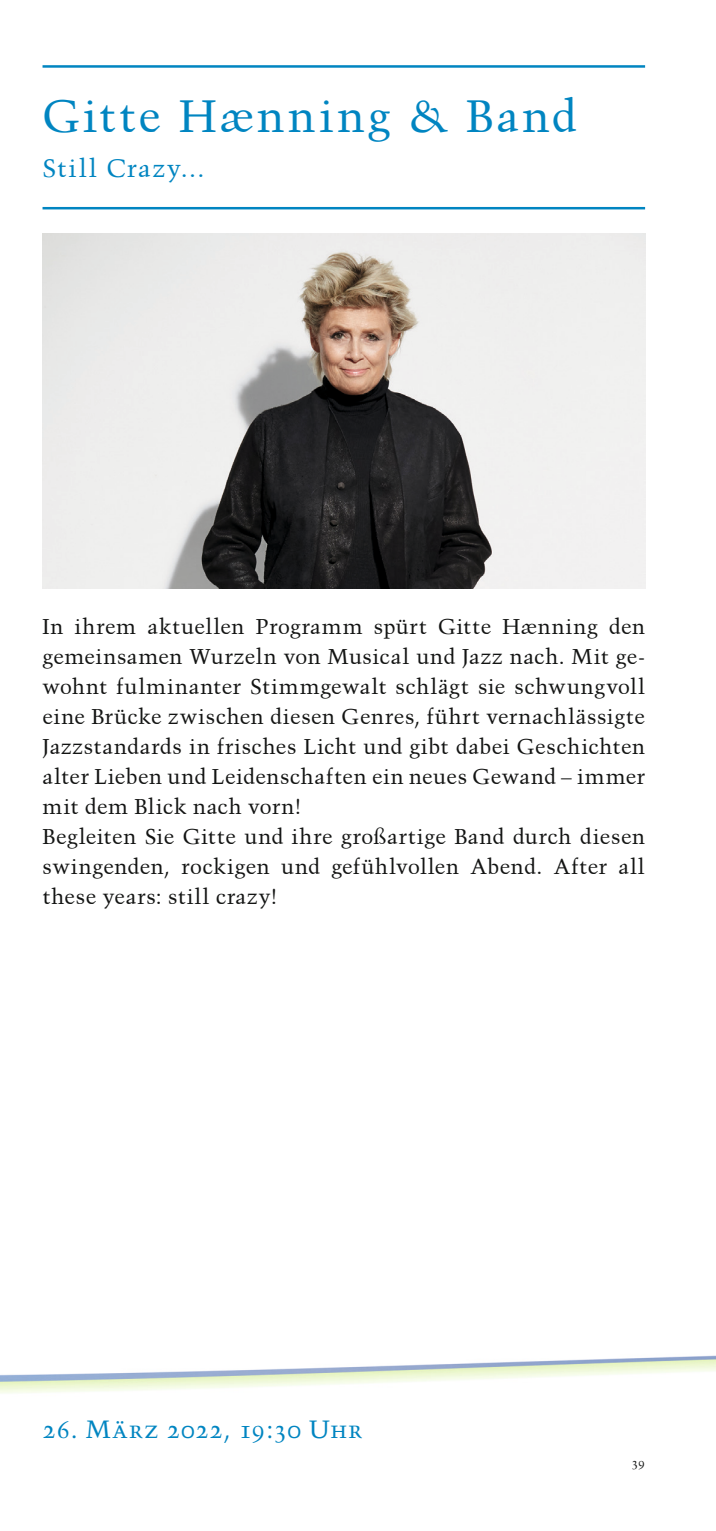
<style>
.page{position:relative;width:716px;height:1531px;background:#fff}
.page>*{position:absolute;margin:0;border:0;box-sizing:border-box;transform-origin:0 0}
.t1{font:45px "Trump Mediaeval Roman";letter-spacing:.06em;color:#0085c1}
.t2{font:25px "Trump Mediaeval SC";letter-spacing:.015em;color:#0085c1}
.t3{font:25px "Trump Mediaeval Roman";letter-spacing:.07em;color:#0085c1}
.t4{font:21.25px/30px "Trump Mediaeval Roman";letter-spacing:.025em;color:#131413}
.t5{font:12.5px "Trump Mediaeval SC";color:#131413}
</style>
<div class="page">
<hr style="left:43px;top:65px;width:602px;height:3px;background:#0085c1">
<hr style="left:43px;top:207px;width:602px;height:2px;background:#0085c1">
<img style="left:43px;top:234px;width:602px;height:354px">
<h1 class="t1" style="left:43px;top:89px;width:535px">Gitte Hænning &amp; Band</h1>
<p class="t3" style="left:43px;top:154px;width:164px">Still Crazy…</p>
<p class="t4" style="left:43px;top:611px;width:604px">In ihrem aktuellen Programm spürt Gitte Hænning den gemeinsamen Wurzeln von Musical und Jazz nach. Mit ge&shy;wohnt fulminanter Stimmgewalt schlägt sie schwungvoll eine Brücke zwischen diesen Genres, führt vernachlässigte Jazzstandards in frisches Licht und gibt dabei Geschichten alter Lieben und Leidenschaften ein neues Gewand – immer mit dem Blick nach vorn!<br>Begleiten Sie Gitte und ihre großartige Band durch diesen swingenden, rockigen und gefühlvollen Abend. After all these years: still crazy!</p>
<p class="t2" style="left:43px;top:1414px;width:321px">26. März 2022, 19:30 Uhr</p>
<p class="t5" style="left:631px;top:1455px;width:15px">39</p>
</div>
